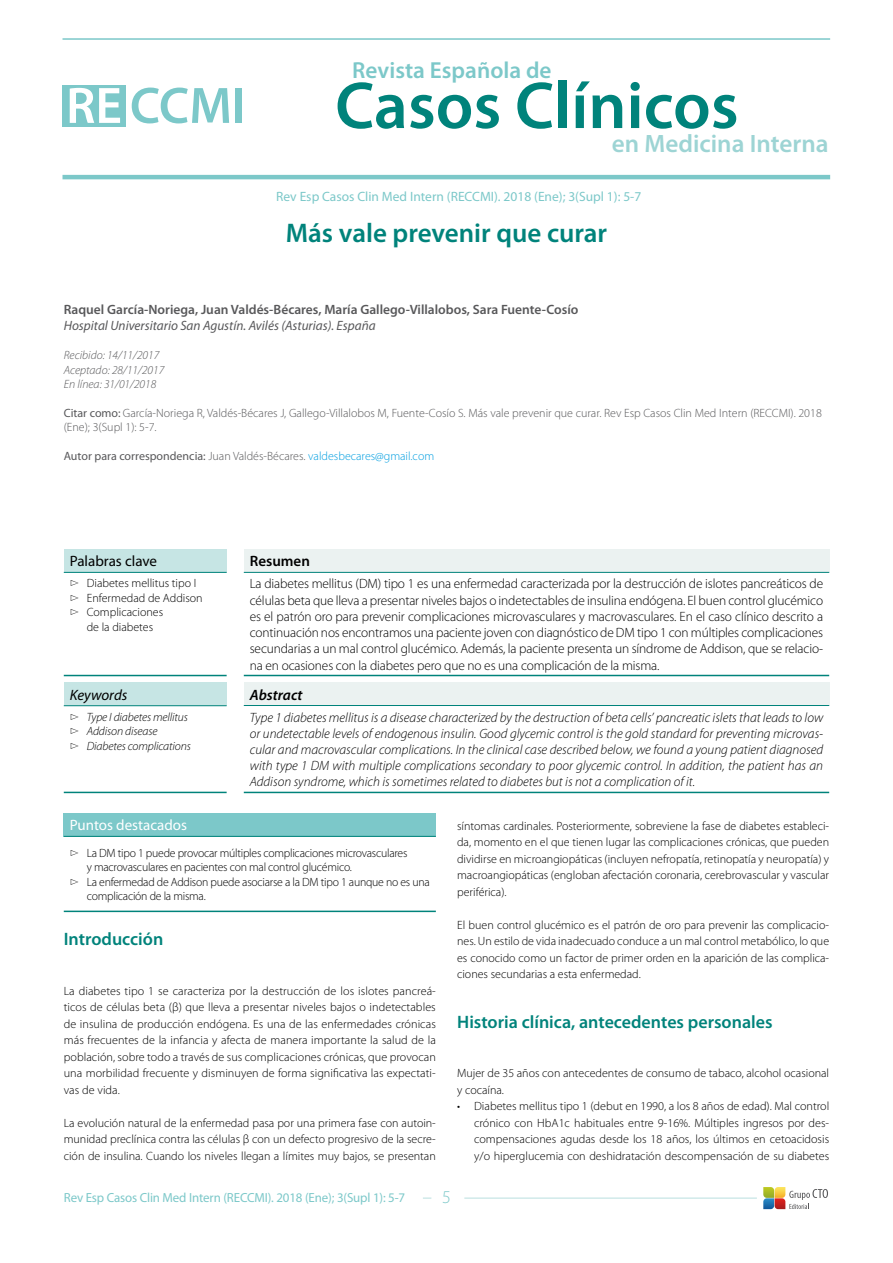
<style>
.page{position:relative;width:893px;height:1263px;background:#fff}
.page>*{position:absolute;margin:0;border:0;box-sizing:border-box;transform-origin:0 0}
.t1{font:600 66.75px "Myriad Pro";color:#00837b}
.Titulo_capitulo{font:600 27px "Myriad Pro";color:#00837b}
.t2{font:600 25.2px "Myriad Pro";color:#9dd4d4}
.t3{font:600 23.25px "Myriad Pro";color:#7cc8c9}
._02_Primer_Orden{font:600 18px "Myriad Pro";color:#00837b}
.t4{font:300 18px "Myriad Pro";color:#7cc8c9}
.t5{font:15px "Myriad Pro";color:#fff}
.t6{font:15px "Myriad Pro";color:#000}
.t7{font:italic 15px "Myriad Pro";color:#000}
.t8{font:italic 600 15px "Myriad Pro";color:#000}
.t9{font:600 15px "Myriad Pro";color:#000}
.Texto_resumen{font:300 13.5px/16.2px "Myriad Pro";letter-spacing:-.01em;color:#000;text-align:justify}
.Texto_abstract{font:italic 300 13.5px/16.2px "Myriad Pro";color:#000;text-align:justify}
.Nombre_autores{font:600 13.5px "Myriad Pro";color:#58585a}
.t10{font:13.5px "Myriad Pro";color:#7cc8c9}
.Cargo_autores{font:italic 13.5px "Myriad Pro";color:#58585a}
.t11{font:13.2px "Myriad Pro";letter-spacing:-.01em;color:#7cc8c9}
._01_Texto_comun{font:300 12px/16.5px "Myriad Pro";color:#000;text-align:justify}
._01_Texto_comun-2{font:300 12px/14.4px "Myriad Pro";letter-spacing:-.02em;color:#000}
.Cargo_autores-2{font:300 12px/14.4px "Myriad Pro";color:#58585a}
.Mail_de_autor{font:12px "Myriad Pro";color:#58585a}
.t12{font:italic 300 12px "Myriad Pro";letter-spacing:-.01em;color:#000}
.Cargo_autores-3{font:italic 300 12px "Myriad Pro";color:#58585a}
.s1{font-weight:400}
.s2{font-weight:300}
.s3{font-weight:300;color:#009ee0}
</style>
<div class="page">
<div style="left:63px;top:85px;width:63px;height:41px;background:#7cc8c9"></div>
<svg style="left:70px;top:88px;width:50px;height:35px"></svg>
<svg style="left:132px;top:88px;width:97px;height:35px"></svg>
<div style="left:236px;top:88px;width:6px;height:35px;background:#7cc8c9"></div>
<hr style="left:63px;top:38px;width:767px;height:2px;background:#7cc8c9">
<hr style="left:63px;top:175px;width:767px;height:4px;background:#7cc8c9">
<svg style="left:763px;top:1187px;width:65px;height:22px"></svg>
<hr style="left:464px;top:1198px;width:293px;height:1px;background:#b9dfdf">
<div style="left:64px;top:549px;width:163px;height:23px;background:#c6e5e4"></div>
<hr style="left:64px;top:675px;width:163px;height:1px;background:#00837b">
<hr style="left:64px;top:572px;width:163px;height:1px;background:#00837b">
<div style="left:64px;top:682px;width:163px;height:24px;background:#c6e5e4"></div>
<hr style="left:64px;top:792px;width:163px;height:1px;background:#00837b">
<hr style="left:64px;top:705px;width:163px;height:1px;background:#00837b">
<div style="left:244px;top:549px;width:585px;height:23px;background:#ebf2f1"></div>
<hr style="left:244px;top:675px;width:585px;height:1px;background:#00837b">
<hr style="left:244px;top:572px;width:585px;height:1px;background:#00837b">
<div style="left:244px;top:682px;width:585px;height:23px;background:#ebf2f1"></div>
<hr style="left:244px;top:792px;width:585px;height:1px;background:#00837b">
<hr style="left:244px;top:705px;width:585px;height:1px;background:#00837b">
<div style="left:64px;top:813px;width:372px;height:23px;background:#7cc8c9"></div>
<hr style="left:64px;top:836px;width:372px;height:1px;background:#00837b">
<hr style="left:64px;top:911px;width:372px;height:1px;background:#00837b">
<h3 class="t3" style="left:352px;top:56px;width:201px">Revista Española de</h3>
<h1 class="t1" style="left:335px;top:63px;width:405px">Casos Clínicos</h1>
<h3 class="t2" style="left:612px;top:127px;width:218px">en Medicina Interna</h3>
<p class="t10" style="left:276px;top:188px;width:367px">Rev Esp Casos Clin Med Intern (RECCMI). 2018 (Ene); 3(Supl 1): 5-7</p>
<p class="Titulo_capitulo" style="left:286px;top:216px;width:323px">Más vale prevenir que curar</p>
<p class="Nombre_autores" style="left:64px;top:301px;width:516px">Raquel García-Noriega, Juan Valdés-Bécares, María Gallego-Villalobos, Sara Fuente-Cosío</p>
<p class="Cargo_autores" style="left:64px;top:317px;width:313px">Hospital Universitario San Agustín. Avilés (Asturias). España</p>
<p class="Cargo_autores-3" style="left:64px;top:349px;width:97px">Recibido: 14/11/2017</p>
<p class="Cargo_autores-3" style="left:64px;top:363px;width:102px">Aceptado: 28/11/2017</p>
<p class="Cargo_autores-3" style="left:64px;top:378px;width:94px">En línea: 31/01/2018</p>
<p class="Cargo_autores-2" style="left:64px;top:406px;width:760px"><span class="s1">Citar como:</span> García-Noriega R, Valdés-Bécares J, Gallego-Villalobos M, Fuente-Cosío S. Más vale prevenir que curar. Rev Esp Casos Clin Med Intern (RECCMI). 2018 (Ene); 3(Supl 1): 5-7.</p>
<p class="Mail_de_autor" style="left:64px;top:449px;width:372px">Autor para correspondencia: <span class="s2">Juan Valdés-Bécares.</span> <span class="s3">valdesbecares@gmail.com</span></p>
<p class="t6" style="left:70px;top:552px;width:89px">Palabras clave</p>
<p class="_01_Texto_comun" style="left:70px;top:575px;width:128px">▻ Diabetes mellitus tipo I</p>
<p class="_01_Texto_comun" style="left:70px;top:590px;width:134px">▻ Enfermedad de Addison</p>
<p class="_01_Texto_comun" style="left:70px;top:605px;width:95px;line-height:14.4px;text-align:center">▻ Complicaciones de la diabetes</p>
<p class="t7" style="left:70px;top:685px;width:59px">Keywords</p>
<p class="t12" style="left:70px;top:710px;width:120px">▻ Type I diabetes mellitus</p>
<p class="t12" style="left:70px;top:725px;width:89px">▻ Addison disease</p>
<p class="t12" style="left:70px;top:739px;width:123px">▻ Diabetes complications</p>
<p class="t9" style="left:250px;top:552px;width:62px">Resumen</p>
<p class="Texto_resumen" style="left:250px;top:576px;width:575px">La diabetes mellitus (DM) tipo 1 es una enfermedad caracterizada por la destrucción de islotes pancreáticos de células beta que lleva a presentar niveles bajos o indetectables de insulina endógena. El buen control glucémico es el patrón oro para prevenir complicaciones microvasculares y macrovasculares. En el caso clínico descrito a continuación nos encontramos una paciente joven con diagnóstico de DM tipo 1 con múltiples complicaciones secundarias a un mal control glucémico. Además, la paciente presenta un síndrome de Addison, que se relacio&shy;na en ocasiones con la diabetes pero que no es una complicación de la misma.</p>
<p class="t8" style="left:250px;top:685px;width:54px">Abstract</p>
<p class="Texto_abstract" style="left:250px;top:709px;width:575px">Type 1 diabetes mellitus is a disease characterized by the destruction of beta cells’ pancreatic islets that leads to low or undetectable levels of endogenous insulin. Good glycemic control is the gold standard for preventing microvas&shy;cular and macrovascular complications. In the clinical case described below, we found a young patient diagnosed with type 1 DM with multiple complications secondary to poor glycemic control. In addition, the patient has an Addison syndrome, which is sometimes related to diabetes but is not a complication of it.</p>
<p class="t5" style="left:70px;top:816px;width:119px">Puntos destacados</p>
<p class="_01_Texto_comun-2" style="left:87px;top:846px;width:322px;text-indent:-17px">▻ La DM tipo 1 puede provocar múltiples complicaciones microvasculares y macrovasculares en pacientes con mal control glucémico.</p>
<p class="_01_Texto_comun-2" style="left:87px;top:874px;width:345px;text-indent:-17px">▻ La enfermedad de Addison puede asociarse a la DM tipo 1 aunque no es una complicación de la misma.</p>
<p class="_02_Primer_Orden" style="left:64px;top:928px;width:101px">Introducción</p>
<p class="_01_Texto_comun" style="left:64px;top:982px;width:374px">La diabetes tipo 1 se caracteriza por la destrucción de los islotes pancreá&shy;ticos de células beta (β) que lleva a presentar niveles bajos o indetectables de insulina de producción endógena. Es una de las enfermedades crónicas más frecuentes de la infancia y afecta de manera importante la salud de la población, sobre todo a través de sus complicaciones crónicas, que provocan una morbilidad frecuente y disminuyen de forma significativa las expectati&shy;vas de vida.</p>
<p class="_01_Texto_comun" style="left:64px;top:1114px;width:374px">La evolución natural de la enfermedad pasa por una primera fase con autoin&shy;munidad preclínica contra las células β con un defecto progresivo de la secre&shy;ción de insulina. Cuando los niveles llegan a límites muy bajos, se presentan</p>
<p class="_01_Texto_comun" style="left:457px;top:817px;width:374px">síntomas cardinales. Posteriormente, sobreviene la fase de diabetes estableci&shy;da, momento en el que tienen lugar las complicaciones crónicas, que pueden dividirse en microangiopáticas (incluyen nefropatía, retinopatía y neuropatía) y macroangiopáticas (engloban afectación coronaria, cerebrovascular y vascular periférica).</p>
<p class="_01_Texto_comun" style="left:457px;top:916px;width:374px">El buen control glucémico es el patrón de oro para prevenir las complicacio&shy;nes. Un estilo de vida inadecuado conduce a un mal control metabólico, lo que es conocido como un factor de primer orden en la aparición de las complica&shy;ciones secundarias a esta enfermedad.</p>
<p class="_02_Primer_Orden" style="left:457px;top:1010px;width:317px">Historia clínica, antecedentes personales</p>
<p class="_01_Texto_comun" style="left:457px;top:1065px;width:373px">Mujer de 35 años con antecedentes de consumo de tabaco, alcohol ocasional y cocaína.</p>
<p class="_01_Texto_comun" style="left:474px;top:1098px;width:357px;text-indent:-17px">• Diabetes mellitus tipo 1 (debut en 1990, a los 8 años de edad). Mal control crónico con HbA1c habituales entre 9-16%. Múltiples ingresos por des&shy;compensaciones agudas desde los 18 años, los últimos en cetoacidosis y/o hiperglucemia con deshidratación descompensación de su diabetes</p>
<p class="t11" style="left:64px;top:1189px;width:343px">Rev Esp Casos Clin Med Intern (RECCMI). 2018 (Ene); 3(Supl 1): 5-7</p>
<h3 class="t4" style="left:442px;top:1187px;width:10px">5</h3>
</div>
